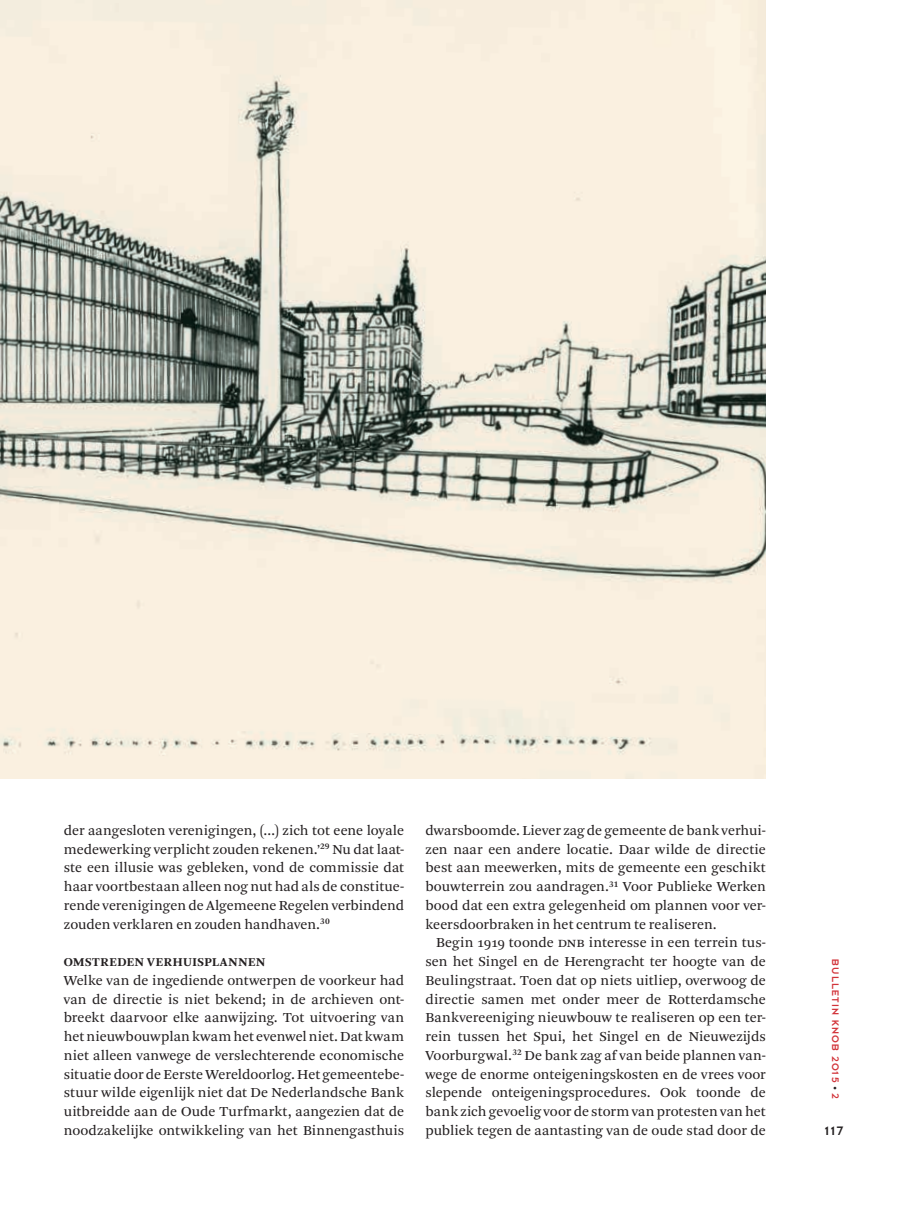
<style>
.page{position:relative;width:902px;height:1212px;background:#fff}
.page>*{position:absolute;margin:0;border:0;box-sizing:border-box;transform-origin:0 0}
.t1{font:14.4px/18.8px "Arnhem Pro Blond";color:#231f20;text-align:justify}
.t2{font:13.5px "Dessau Pro";color:#231f20}
.t3{font:700 12.6px "Arnhem Pro";letter-spacing:.04em;color:#231f20}
.t4{font:10.5px "Dessau Pro";letter-spacing:.11em;color:#d2343a}
.s1{font-size:8.25px;color:#231f20}
</style>
<div class="page">
<img style="left:0;top:0;width:765px;height:778px">
<p class="t1" style="left:64px;top:821px;width:342px">der aangesloten verenigingen, (…) zich tot eene loyale medewerking verplicht zouden rekenen.’<sup>29</sup> Nu dat laat&shy;ste een illusie was gebleken, vond de commissie dat haar voortbestaan alleen nog nut had als de constitue&shy;rende verenigingen de Algemeene Regelen verbindend zouden verklaren en zouden handhaven.<sup>30</sup></p>
<p class="t3" style="left:64px;top:954px;width:203px">OMSTREDEN VERHUISPLANNEN</p>
<p class="t1" style="left:64px;top:971px;width:342px">Welke van de ingediende ontwerpen de voorkeur had van de directie is niet bekend; in de archieven ont&shy;breekt daarvoor elke aanwijzing. Tot uitvoering van het nieuwbouwplan kwam het evenwel niet. Dat kwam niet alleen vanwege de verslechterende economische situatie door de Eerste Wereldoorlog. Het gemeentebe&shy;stuur wilde eigenlijk niet dat De Nederlandsche Bank uitbreidde aan de Oude Turfmarkt, aangezien dat de noodzakelijke ontwikkeling van het Binnengasthuis</p>
<p class="t1" style="left:425px;top:821px;width:342px">dwarsboomde. Liever zag de gemeente de bank verhui&shy;zen naar een andere locatie. Daar wilde de directie best aan meewerken, mits de gemeente een geschikt bouwterrein zou aandragen.<sup>31</sup> Voor Publieke Werken bood dat een extra gelegenheid om plannen voor ver&shy;keersdoorbraken in het centrum te realiseren.</p>
<p class="t1" style="left:425px;top:933px;width:342px;text-indent:11px">Begin 1919 toonde DNB interesse in een terrein tus&shy;sen het Singel en de Herengracht ter hoogte van de Beulingstraat. Toen dat op niets uitliep, overwoog de directie samen met onder meer de Rotterdamsche Bankvereeniging nieuwbouw te realiseren op een ter&shy;rein tussen het Spui, het Singel en de Nieuwezijds Voorburgwal.<sup>32</sup> De bank zag af van beide plannen van&shy;wege de enorme onteigeningskosten en de vrees voor slepende onteigeningsprocedures. Ook toonde de bank zich gevoelig voor de storm van protesten van het publiek tegen de aantasting van de oude stad door de</p>
<p class="t4" style="left:840px;top:959px;width:141px;rotate:90deg">BULLETIN KNOB 2015 <span class="s1">•</span> 2</p>
<p class="t2" style="left:824px;top:1123px;width:20px">117</p>
</div>
